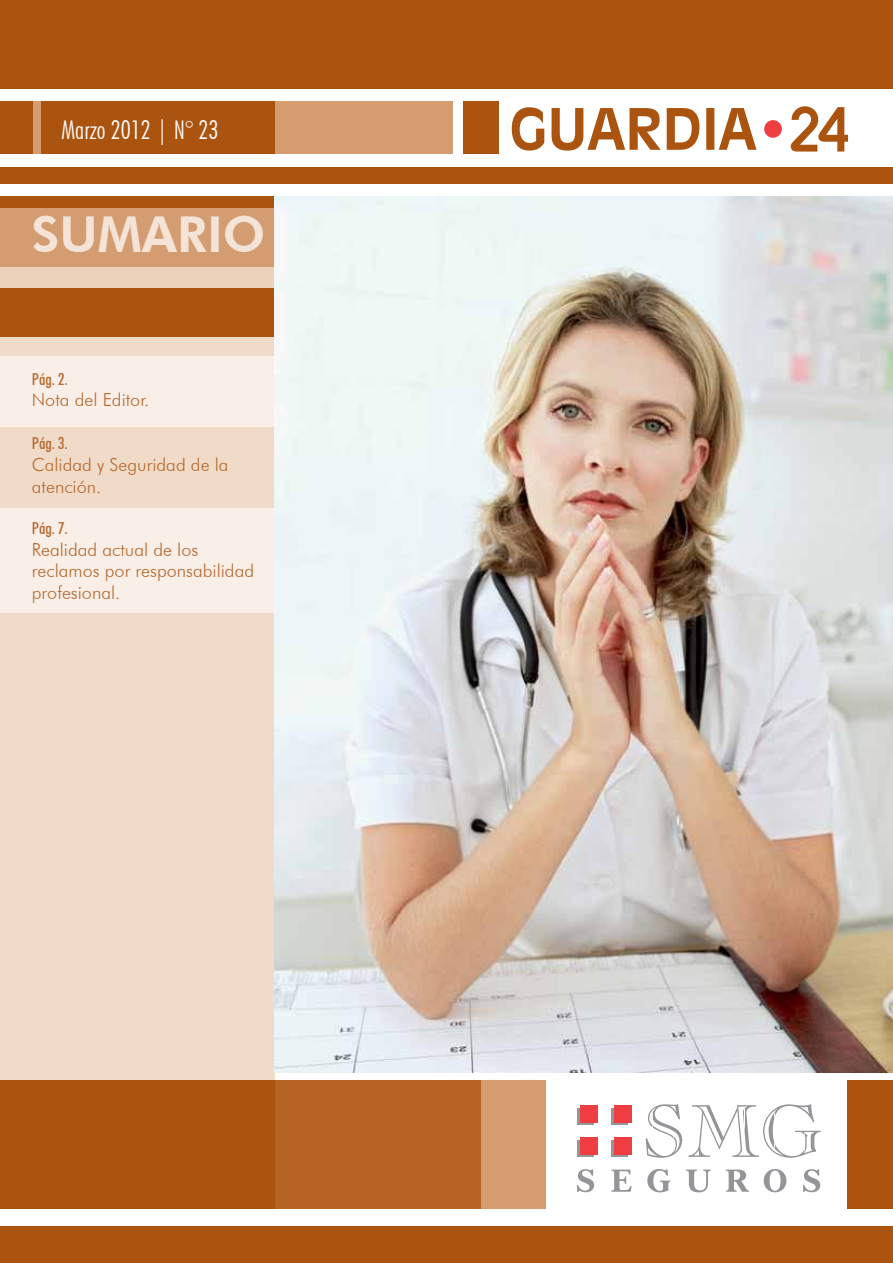
<style>
.page{position:relative;width:893px;height:1263px;background:#fff}
.page>*{position:absolute;margin:0;border:0;box-sizing:border-box;transform-origin:0 0}
.t1{font:800 49.5px "Futura BT";color:#f4e4d8}
.t2{font:300 condensed 25.8px "Futura BT";color:#fff}
.t3{font:300 18px/21.6px "Futura BT";color:#b8692d}
.t4{font:500 condensed 16.5px "Futura BT";color:#b8692d}
</style>
<div class="page">
<svg style="left:646px;top:1104px;width:175px;height:54px"></svg>
<svg style="left:577px;top:1108px;width:17px;height:17px"></svg>
<div style="left:580px;top:1105px;width:18px;height:17px;background:#ef3e42"></div>
<svg style="left:577px;top:1140px;width:17px;height:17px"></svg>
<div style="left:580px;top:1137px;width:18px;height:17px;background:#ef3e42"></div>
<svg style="left:611px;top:1140px;width:17px;height:17px"></svg>
<div style="left:615px;top:1137px;width:17px;height:17px;background:#ef3e42"></div>
<svg style="left:611px;top:1108px;width:17px;height:17px"></svg>
<div style="left:615px;top:1105px;width:17px;height:17px;background:#ef3e42"></div>
<svg style="left:577px;top:1169px;width:243px;height:23px"></svg>
<div style="left:479px;top:1080px;width:67px;height:129px;background:#d49c71"></div>
<div style="left:0;top:1080px;width:480px;height:129px;background:#b56425"></div>
<div style="left:0;top:0;width:893px;height:88px;background:#ab5410"></div>
<div style="left:0;top:1226px;width:893px;height:37px;background:#ab5410"></div>
<div style="left:463px;top:101px;width:36px;height:53px;background:#ab5410"></div>
<div style="left:0;top:101px;width:452px;height:52px;background:#ab5410"></div>
<div style="left:0;top:167px;width:893px;height:17px;background:#ab5410"></div>
<div style="left:275px;top:101px;width:177px;height:52px;background:#d49c71"></div>
<div style="left:34px;top:101px;width:7px;height:52px;background:#d49c71"></div>
<div style="left:0;top:197px;width:274px;height:876px;background:#ab5410"></div>
<div style="left:847px;top:1080px;width:46px;height:129px;background:#ab5410"></div>
<div style="left:0;top:267px;width:274px;height:21px;background:#ecd1bb"></div>
<div style="left:0;top:337px;width:274px;height:787px;background:#f0dbc9"></div>
<div style="left:0;top:356px;width:274px;height:71px;background:#f9efe8"></div>
<div style="left:0;top:508px;width:274px;height:104px;background:#f9efe8"></div>
<div style="left:0;top:1080px;width:274px;height:129px;background:#ab5410"></div>
<svg style="left:512px;top:107px;width:244px;height:44px"></svg>
<svg style="left:791px;top:106px;width:57px;height:46px"></svg>
<div style="left:764px;top:120px;width:18px;height:18px;background:#ef3e42;border-radius:50%"></div>
<div style="left:0;top:208px;width:274px;height:59px;background:#d49c71"></div>
<img style="left:274px;top:197px;width:619px;height:876px">
<h2 class="t2" style="left:62px;top:115px;width:158px">Marzo 2012 | N° 23</h2>
<h1 class="t1" style="left:32px;top:204px;width:235px">SUMARIO</h1>
<p class="t4" style="left:32px;top:369px;width:37px">Pág. 2.</p>
<p class="t3" style="left:32px;top:389px;width:119px">Nota del Editor.</p>
<p class="t4" style="left:32px;top:434px;width:37px">Pág. 3.</p>
<p class="t3" style="left:32px;top:454px;width:198px">Calidad y Seguridad de la atención.</p>
<p class="t4" style="left:32px;top:518px;width:37px">Pág. 7.</p>
<p class="t3" style="left:32px;top:538px;width:224px">Realidad actual de los reclamos por responsabilidad profesional.</p>
</div>
